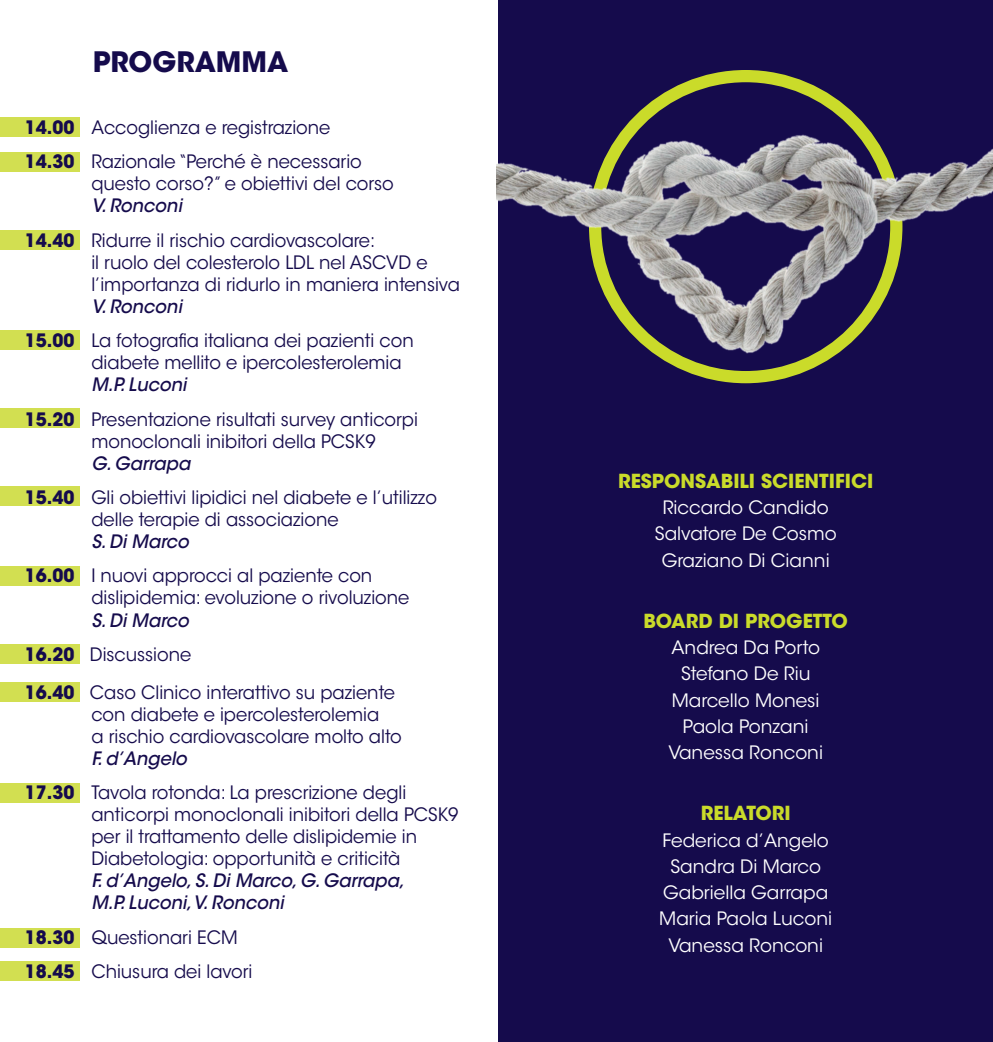
<style>
.page{position:relative;width:993px;height:1042px;background:#fff}
.page>*{position:absolute;margin:0;border:0;box-sizing:border-box;transform-origin:0 0}
.t1{font:700 28px "ITC Avant Garde Std";color:#150b4c}
.t2{font:700 19.25px "ITC Avant Garde Std";color:#cadb2a}
.t3{font:18.38px/22.1px "ITC Avant Garde Std";color:#150b4c}
.t4{font:18.38px "ITC Avant Garde Std";color:#fff}
.t5{font:italic 500 18.38px "ITC Avant Garde Std";color:#150b4c}
.s1{font-weight:700}
</style>
<div class="page">
<div style="left:498px;top:0;width:494px;height:1042px;background:#150b4c"></div>
<div style="left:0;top:117px;width:79px;height:20px;background:#d2df51"></div>
<div style="left:0;top:152px;width:79px;height:19px;background:#d2df51"></div>
<div style="left:0;top:230px;width:79px;height:20px;background:#d2df51"></div>
<div style="left:0;top:330px;width:79px;height:20px;background:#d2df51"></div>
<div style="left:0;top:408px;width:79px;height:20px;background:#d2df51"></div>
<div style="left:0;top:486px;width:79px;height:19px;background:#d2df51"></div>
<div style="left:0;top:566px;width:79px;height:20px;background:#d2df51"></div>
<div style="left:0;top:644px;width:79px;height:19px;background:#d2df51"></div>
<div style="left:0;top:683px;width:79px;height:19px;background:#d2df51"></div>
<div style="left:0;top:783px;width:79px;height:20px;background:#d2df51"></div>
<div style="left:0;top:928px;width:79px;height:19px;background:#d2df51"></div>
<div style="left:0;top:961px;width:79px;height:19px;background:#d2df51"></div>
<img style="left:496px;top:85px;width:496px;height:299px">
<p class="t1" style="left:93px;top:44px;width:197px">PROGRAMMA</p>
<p class="t3" style="left:25px;top:116px;width:307px"><span class="s1">14.00</span> Accoglienza e registrazione</p>
<p class="t3" style="left:25px;top:151px;width:338px"><span class="s1">14.30</span> Razionale “Perché è necessario</p>
<p class="t3" style="left:91px;top:173px;width:304px">questo corso?” e obiettivi del corso</p>
<p class="t5" style="left:91px;top:194px;width:92px">V. Ronconi</p>
<p class="t3" style="left:25px;top:229px;width:352px"><span class="s1">14.40</span> Ridurre il rischio cardiovascolare:</p>
<p class="t3" style="left:91px;top:251px;width:370px">il ruolo del colesterolo LDL nel ASCVD e l’importanza di ridurlo in maniera intensiva</p>
<p class="t5" style="left:91px;top:295px;width:92px">V. Ronconi</p>
<p class="t3" style="left:91px;top:330px;width:324px;text-indent:-67px"><span class="s1">15.00</span> La fotografia italiana dei pazienti con diabete mellito e ipercolesterolemia</p>
<p class="t5" style="left:91px;top:373px;width:96px">M.P. Luconi</p>
<p class="t3" style="left:91px;top:408px;width:328px;text-indent:-67px"><span class="s1">15.20</span> Presentazione risultati survey anticorpi monoclonali inibitori della PCSK9</p>
<p class="t5" style="left:91px;top:451px;width:100px">G. Garrapa</p>
<p class="t3" style="left:91px;top:486px;width:347px;text-indent:-67px"><span class="s1">15.40</span> Gli obiettivi lipidici nel diabete e l’utilizzo delle terapie di associazione</p>
<p class="t5" style="left:91px;top:530px;width:99px">S. Di Marco</p>
<p class="t3" style="left:91px;top:565px;width:319px;text-indent:-67px"><span class="s1">16.00</span> I nuovi approcci al paziente con dislipidemia: evoluzione o rivoluzione</p>
<p class="t5" style="left:91px;top:608px;width:99px">S. Di Marco</p>
<p class="t3" style="left:25px;top:643px;width:168px"><span class="s1">16.20</span> Discussione</p>
<p class="t3" style="left:25px;top:681px;width:371px"><span class="s1">16.40</span> Caso Clinico interattivo su paziente</p>
<p class="t3" style="left:91px;top:703px;width:289px">con diabete e ipercolesterolemia</p>
<p class="t3" style="left:91px;top:725px;width:312px">a rischio cardiovascolare molto alto</p>
<p class="t5" style="left:91px;top:747px;width:97px">F. d’Angelo</p>
<p class="t3" style="left:25px;top:781px;width:383px"><span class="s1">17.30</span> Tavola rotonda: La prescrizione degli</p>
<p class="t3" style="left:91px;top:804px;width:368px">anticorpi monoclonali inibitori della PCSK9</p>
<p class="t3" style="left:91px;top:826px;width:327px">per il trattamento delle dislipidemie in</p>
<p class="t3" style="left:91px;top:848px;width:310px">Diabetologia: opportunità e criticità</p>
<p class="t5" style="left:91px;top:869px;width:314px">F. d’Angelo, S. Di Marco, G. Garrapa,</p>
<p class="t5" style="left:91px;top:891px;width:194px">M.P. Luconi, V. Ronconi</p>
<p class="t3" style="left:25px;top:926px;width:214px"><span class="s1">18.30</span> Questionari ECM</p>
<p class="t3" style="left:25px;top:960px;width:229px"><span class="s1">18.45</span> Chiusura dei lavori</p>
<p class="t2" style="left:618px;top:468px;width:256px">RESPONSABILI SCIENTIFICI</p>
<p class="t4" style="left:662px;top:496px;width:167px">Riccardo Candido</p>
<p class="t4" style="left:654px;top:522px;width:183px">Salvatore De Cosmo</p>
<p class="t4" style="left:661px;top:549px;width:169px">Graziano Di Cianni</p>
<p class="t2" style="left:643px;top:608px;width:206px">BOARD DI PROGETTO</p>
<p class="t4" style="left:671px;top:636px;width:150px">Andrea Da Porto</p>
<p class="t4" style="left:680px;top:662px;width:131px">Stefano De Riu</p>
<p class="t4" style="left:671px;top:689px;width:149px">Marcello Monesi</p>
<p class="t4" style="left:682px;top:715px;width:127px">Paola Ponzani</p>
<p class="t4" style="left:668px;top:741px;width:156px">Vanessa Ronconi</p>
<p class="t2" style="left:700px;top:801px;width:91px">RELATORI</p>
<p class="t4" style="left:662px;top:829px;width:168px">Federica d’Angelo</p>
<p class="t4" style="left:670px;top:855px;width:152px">Sandra Di Marco</p>
<p class="t4" style="left:663px;top:881px;width:167px">Gabriella Garrapa</p>
<p class="t4" style="left:659px;top:907px;width:174px">Maria Paola Luconi</p>
<p class="t4" style="left:668px;top:934px;width:156px">Vanessa Ronconi</p>
</div>
